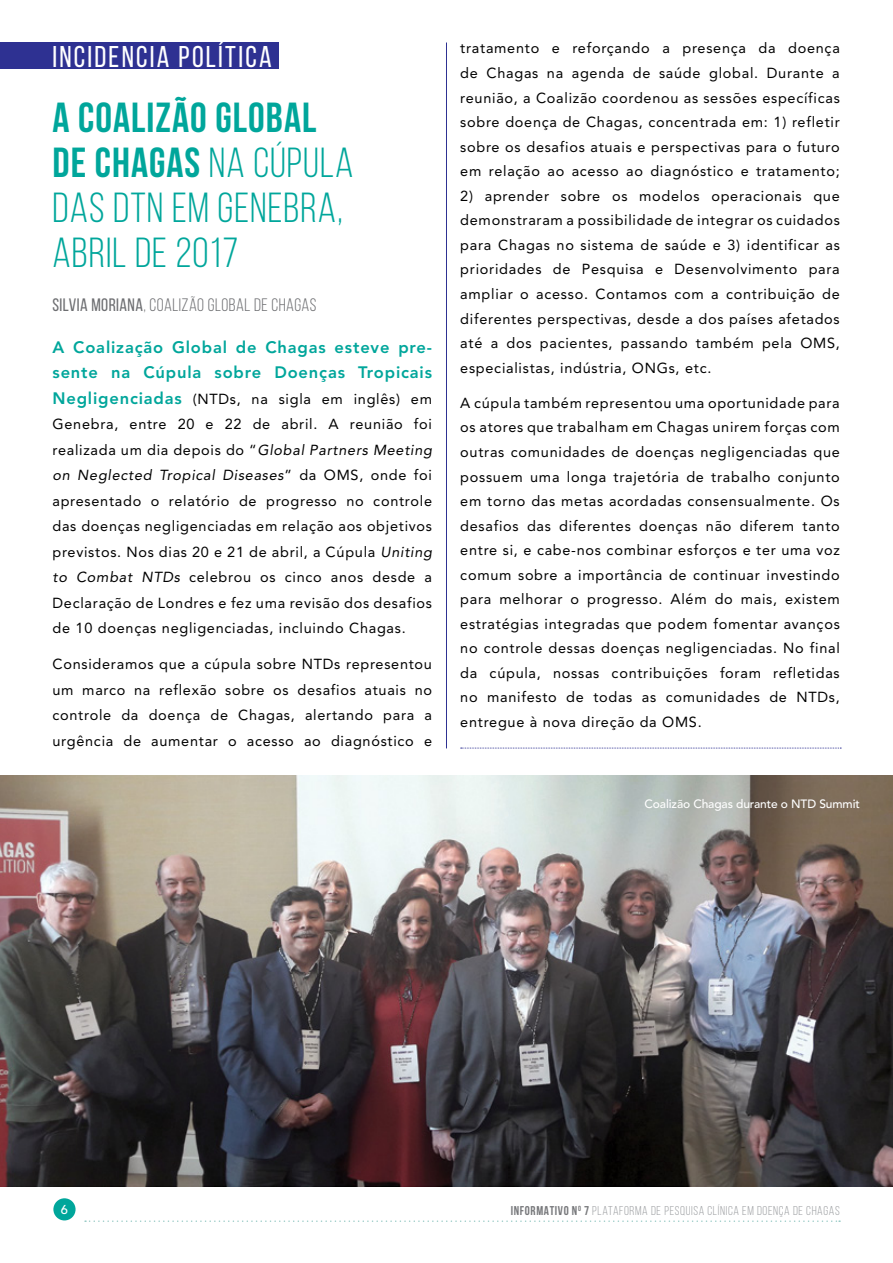
<style>
.page{position:relative;width:893px;height:1263px;background:#fff}
.page>*{position:absolute;margin:0;border:0;box-sizing:border-box;transform-origin:0 0}
.t1{font:42px/45px "Bebas Neue";letter-spacing:.025em;color:#00a69b}
.t2{font:30px "Bebas Neue";letter-spacing:.075em;color:#fff}
.t3{font:18px "Bebas Neue";letter-spacing:.025em;color:#6d6e71}
.t4{font:800 16.5px/25.5px "Avenir LT Std";letter-spacing:.05em;color:#00a69b}
.t5{font:14.4px/24.6px "Avenir LT Std";letter-spacing:.05em;color:#000;text-align:justify}
.t6{font:500 12.9px "Avenir LT Std";color:#fff}
.t7{font:12.75px "Bebas Neue";letter-spacing:.05em;color:#9d9fa2}
.t8{font:500 12px "Avenir LT Std";letter-spacing:-.01em;color:#fff}
.s1{font-weight:700}
.s2{font-style:inherit}
.s3{font-weight:800;font-size:16.5px;color:#00a69b}
.s4{font-style:italic}
.s5{font-weight:700;color:#77787b}
</style>
<div class="page">
<div style="left:53px;top:1198px;width:23px;height:22px;background:#00a69b;border-radius:50%"></div>
<svg style="left:85px;top:1220px;width:755px;height:2px"></svg>
<hr style="left:446px;top:43px;width:1px;height:705px;background:#2e3192">
<div style="left:0;top:43px;width:278px;height:26px;background:#2e3192"></div>
<img style="left:0;top:776px;width:893px;height:411px">
<svg style="left:461px;top:748px;width:380px;height:1px"></svg>
<h2 class="t2" style="left:52px;top:40px;width:221px">INCIDENCIA POLÍTICA</h2>
<p class="t5" style="left:460px;top:36px;width:381px">tratamento e reforçando a presença da doença de Chagas na agenda de saúde global. Durante a reunião, a Coalizão coordenou as sessões específicas sobre doença de Chagas, concentrada em: 1) refletir sobre os desafios atuais e perspectivas para o futuro em relação ao acesso ao diagnóstico e tratamento;</p>
<p class="t5" style="left:460px;top:184px;width:381px">2) aprender sobre os modelos operacionais que demonstraram a possibilidade de integrar os cuidados para Chagas no sistema de saúde e 3) identificar as prioridades de Pesquisa e Desenvolvimento para ampliar o acesso. Contamos com a contribuição de diferentes perspectivas, desde a dos países afetados até a dos pacientes, passando também pela OMS, especialistas, indústria, ONGs, etc.</p>
<p class="t5" style="left:460px;top:391px;width:381px">A cúpula também representou uma oportunidade para os atores que trabalham em Chagas unirem forças com outras comunidades de doenças negligenciadas que possuem uma longa trajetória de trabalho conjunto em torno das metas acordadas consensualmente. Os desafios das diferentes doenças não diferem tanto entre si, e cabe-nos combinar esforços e ter uma voz comum sobre a importância de continuar investindo para melhorar o progresso. Além do mais, existem estratégias integradas que podem fomentar avanços no controle dessas doenças negligenciadas. No final da cúpula, nossas contribuições foram refletidas no manifesto de todas as comunidades de NTDs, entregue à nova direção da OMS.</p>
<h1 class="t1" style="left:53px;top:94px;width:303px"><span class="s1">A COALIZÃO GLOBAL<br>DE CHAGAS</span> NA CÚPULA<br>DAS DTN EM GENEBRA,<br>ABRIL DE 2017</h1>
<p class="t3" style="left:53px;top:295px;width:266px"><span class="s2">SILVIA MORIANA</span>, COALIZÃO GLOBAL DE CHAGAS</p>
<p class="t4" style="left:53px;top:334px;width:381px">A Coalização Global de Chagas esteve pre&shy;sente na Cúpula sobre Doenças Tropicais</p>
<p class="t5" style="left:53px;top:386px;width:381px;line-height:25.5px"><span class="s3">Negligenciadas</span> (NTDs, na sigla em inglês) em Genebra, entre 20 e 22 de abril. A reunião foi realizada um dia depois do “<span class="s4">Global Partners Meeting on Neglected Tropical Diseases</span>” da OMS, onde foi apresentado o relatório de progresso no controle das doenças negligenciadas em relação aos objetivos previstos. Nos dias 20 e 21 de abril, a Cúpula <span class="s4">Uniting to Combat NTDs</span> celebrou os cinco anos desde a Declaração de Londres e fez uma revisão dos desafios de 10 doenças negligenciadas, incluindo Chagas.</p>
<p class="t5" style="left:53px;top:651px;width:381px;line-height:25.5px">Consideramos que a cúpula sobre NTDs representou um marco na reflexão sobre os desafios atuais no controle da doença de Chagas, alertando para a urgência de aumentar o acesso ao diagnóstico e</p>
<p class="t8" style="left:645px;top:797px;width:217px">Coalizão Chagas durante o NTD Summit</p>
<p class="t6" style="left:61px;top:1202px;width:9px">6</p>
<p class="t7" style="left:511px;top:1204px;width:331px"><span class="s5">INFORMATIVO N</span><sup>O</sup> <span class="s5">7</span> PLATAFORMA DE PESQUISA CLÍNICA EM DOENÇA DE CHAGAS</p>
</div>
